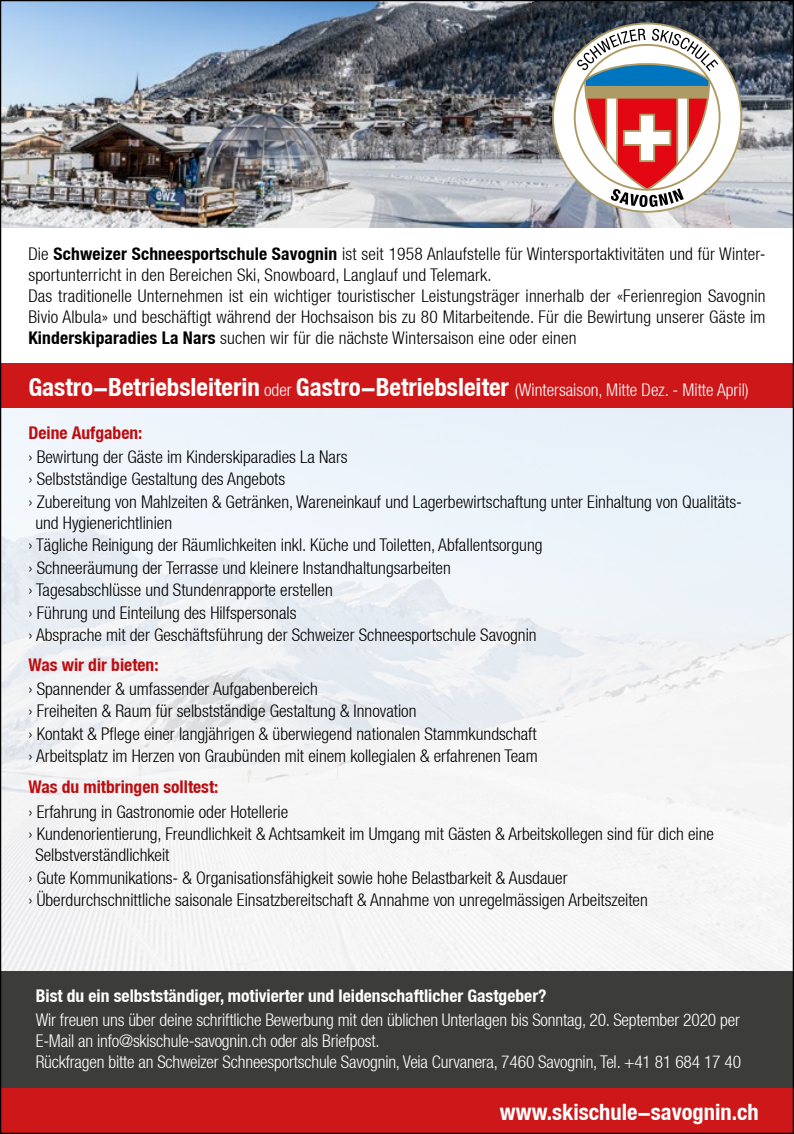
<style>
.page{position:relative;width:794px;height:1134px;background:#fff}
.page>*{position:absolute;margin:0;border:0;box-sizing:border-box;transform-origin:0 0}
.t1{font:700 condensed 25px "Helvetica Neue LT";color:#fff}
.t2{font:700 condensed 22.5px "Helvetica Neue LT";color:#fff}
.t3{font:300 condensed 17.5px/21px "Helvetica Neue LT";color:#000}
.t4{font:300 condensed 17.5px/21px "Helvetica Neue LT";letter-spacing:-.01em;color:#fff}
.t5{font:700 condensed 17.5px "Helvetica Neue LT";color:#fff}
.t6{font:700 condensed 17.5px "Helvetica Neue LT";color:#bd0d11}
.s1{font-weight:700}
.s2{font-weight:300;font-size:17.5px}
</style>
<div class="page">
<div style="left:0;top:1087px;width:794px;height:47px;background:#cd1719"></div>
<div style="left:0;top:971px;width:794px;height:116px;background:#3c3c3b"></div>
<div style="left:0;top:364px;width:794px;height:44px;background:#cd1719"></div>
<img style="left:2px;top:2px;width:790px;height:225px">
<div style="left:554px;top:24px;width:186px;height:187px;background:#fff;border-radius:50%"></div>
<svg style="left:574px;top:29px;width:146px;height:178px"></svg>
<p class="t3" style="left:28px;top:243px;width:739px">Die <span class="s1">Schweizer Schneesportschule Savognin</span> ist seit 1958 Anlaufstelle für Wintersportaktivitäten und für Winter&shy;sportunterricht in den Bereichen Ski, Snowboard, Langlauf und Telemark.<br>Das traditionelle Unternehmen ist ein wichtiger touristischer Leistungsträger innerhalb der «Ferienregion Savognin Bivio Albula» und beschäftigt während der Hochsaison bis zu 80 Mitarbeitende. Für die Bewirtung unserer Gäste im <span class="s1">Kinderskiparadies La Nars</span> suchen wir für die nächste Wintersaison eine oder einen</p>
<h1 class="t1" style="left:28px;top:372px;width:722px">Gastro-Betriebsleiterin <span class="s2">oder</span> Gastro-Betriebsleiter <span class="s2">(Wintersaison, Mitte Dez. - Mitte April)</span></h1>
<p class="t6" style="left:28px;top:422px;width:116px">Deine Aufgaben:</p>
<p class="t3" style="left:28px;top:446px;width:321px">› Bewirtung der Gäste im Kinderskiparadies La Nars</p>
<p class="t3" style="left:28px;top:469px;width:258px">› Selbstständige Gestaltung des Angebots</p>
<p class="t3" style="left:28px;top:491px;width:715px">› Zubereitung von Mahlzeiten &amp; Getränken, Wareneinkauf und Lagerbewirtschaftung unter Einhaltung von Qualitäts-</p>
<p class="t3" style="left:35px;top:512px;width:138px">und Hygienerichtlinien</p>
<p class="t3" style="left:28px;top:534px;width:516px">› Tägliche Reinigung der Räumlichkeiten inkl. Küche und Toiletten, Abfallentsorgung</p>
<p class="t3" style="left:28px;top:557px;width:424px">› Schneeräumung der Terrasse und kleinere Instandhaltungsarbeiten</p>
<p class="t3" style="left:28px;top:579px;width:306px">› Tagesabschlüsse und Stundenrapporte erstellen</p>
<p class="t3" style="left:28px;top:602px;width:270px">› Führung und Einteilung des Hilfspersonals</p>
<p class="t3" style="left:28px;top:624px;width:510px">› Absprache mit der Geschäftsführung der Schweizer Schneesportschule Savognin</p>
<p class="t6" style="left:28px;top:654px;width:132px">Was wir dir bieten:</p>
<p class="t3" style="left:28px;top:677px;width:511px;line-height:22.5px">› Spannender &amp; umfassender Aufgabenbereich<br>› Freiheiten &amp; Raum für selbstständige Gestaltung &amp; Innovation<br>› Kontakt &amp; Pflege einer langjährigen &amp; überwiegend nationalen Stammkundschaft › Arbeitsplatz im Herzen von Graubünden mit einem kollegialen &amp; erfahrenen Team</p>
<p class="t6" style="left:28px;top:776px;width:192px">Was du mitbringen solltest:</p>
<p class="t3" style="left:28px;top:801px;width:261px">› Erfahrung in Gastronomie oder Hotellerie</p>
<p class="t3" style="left:28px;top:823px;width:687px">› Kundenorientierung, Freundlichkeit &amp; Achtsamkeit im Umgang mit Gästen &amp; Arbeitskollegen sind für dich eine</p>
<p class="t3" style="left:35px;top:844px;width:136px">Selbstverständlichkeit</p>
<p class="t3" style="left:28px;top:867px;width:541px">› Gute Kommunikations- &amp; Organisationsfähigkeit sowie hohe Belastbarkeit &amp; Ausdauer</p>
<p class="t3" style="left:28px;top:889px;width:621px">› Überdurchschnittliche saisonale Einsatzbereitschaft &amp; Annahme von unregelmässigen Arbeitszeiten</p>
<p class="t5" style="left:36px;top:985px;width:512px">Bist du ein selbstständiger, motivierter und leidenschaftlicher Gastgeber?</p>
<p class="t4" style="left:36px;top:1009px;width:707px">Wir freuen uns über deine schriftliche Bewerbung mit den üblichen Unterlagen bis Sonntag, 20. September 2020 per<br>E-Mail an info@skischule-savognin.ch oder als Briefpost.<br>Rückfragen bitte an Schweizer Schneesportschule Savognin, Veia Curvanera, 7460 Savognin, Tel. +41 81 684 17 40</p>
<p class="t2" style="left:500px;top:1098px;width:260px">www.skischule-savognin.ch</p>
</div>
